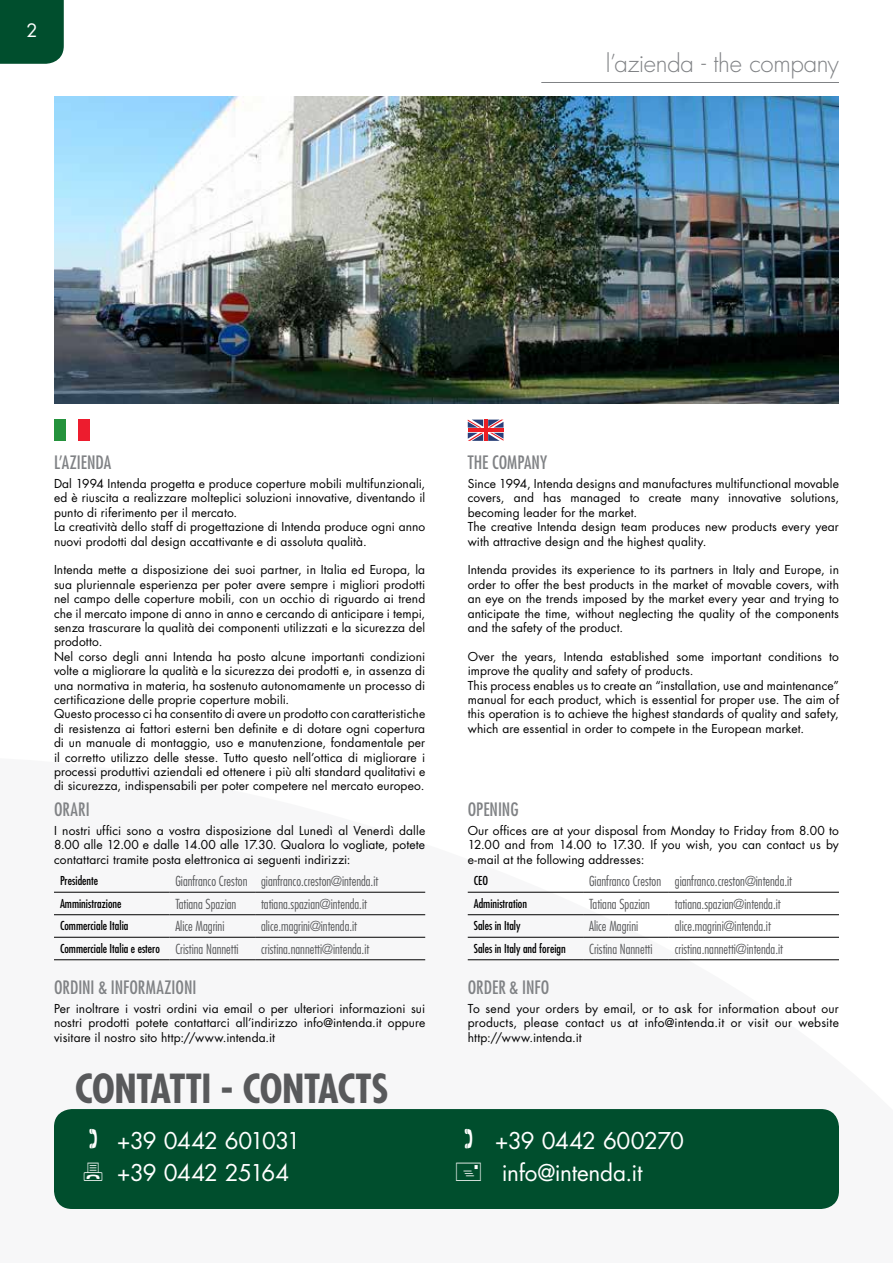
<style>
.page{position:relative;width:893px;height:1263px;background:#fff}
.page>*{position:absolute;margin:0;border:0;box-sizing:border-box;transform-origin:0 0}
.t1{font:700 condensed 39px "Futura LT";letter-spacing:-.01em;color:#58595b}
.t2{font:300 24px "Futura LT";letter-spacing:-.01em;color:#808285}
.t3{font:22.5px "Futura LT";letter-spacing:-.02em;color:#fff}
.t4{font:22.5px "Futura LT";letter-spacing:-.045em;color:#fff}
.t5{font:condensed 18px "Futura LT";letter-spacing:-.005em;color:#808285}
.t6{font:18px "Futura LT";color:#fff}
.t7{font:300 condensed 13.5px "Futura LT";color:#58595b}
.t8{font:12px/14.4px "Futura LT";letter-spacing:.01em;color:#000;text-align:justify}
.t9{font:condensed 12px "Futura LT";color:#000}
.s1{font-weight:300;font-size:13.5px;color:#58595b}
</style>
<div class="page">
<svg style="left:54px;top:891px;width:785px;height:318px"></svg>
<hr style="left:54px;top:892px;width:115px;height:1px;background:#000">
<hr style="left:169px;top:892px;width:86px;height:1px;background:#000">
<hr style="left:255px;top:892px;width:170px;height:1px;background:#000">
<hr style="left:54px;top:914px;width:115px;height:1px;background:#000">
<hr style="left:169px;top:914px;width:86px;height:1px;background:#000">
<hr style="left:255px;top:914px;width:170px;height:1px;background:#000">
<hr style="left:54px;top:937px;width:115px;height:1px;background:#000">
<hr style="left:169px;top:937px;width:86px;height:1px;background:#000">
<hr style="left:255px;top:937px;width:170px;height:1px;background:#000">
<hr style="left:54px;top:959px;width:115px;height:1px;background:#000">
<hr style="left:169px;top:959px;width:86px;height:1px;background:#000">
<hr style="left:255px;top:959px;width:170px;height:1px;background:#000">
<hr style="left:468px;top:892px;width:115px;height:1px;background:#000">
<hr style="left:583px;top:892px;width:86px;height:1px;background:#000">
<hr style="left:669px;top:892px;width:170px;height:1px;background:#000">
<hr style="left:468px;top:914px;width:115px;height:1px;background:#000">
<hr style="left:583px;top:914px;width:86px;height:1px;background:#000">
<hr style="left:669px;top:914px;width:170px;height:1px;background:#000">
<hr style="left:468px;top:937px;width:115px;height:1px;background:#000">
<hr style="left:583px;top:937px;width:86px;height:1px;background:#000">
<hr style="left:669px;top:937px;width:170px;height:1px;background:#000">
<hr style="left:468px;top:959px;width:115px;height:1px;background:#000">
<hr style="left:583px;top:959px;width:86px;height:1px;background:#000">
<hr style="left:669px;top:959px;width:170px;height:1px;background:#000">
<hr style="left:541px;top:82px;width:298px;height:1px;background:#808285">
<div style="left:78px;top:420px;width:12px;height:21px;background:#ed1c2e"></div>
<div style="left:54px;top:420px;width:12px;height:21px;background:#24923c"></div>
<svg style="left:468px;top:420px;width:35px;height:21px"></svg>
<hr style="left:484px;top:420px;width:3px;height:21px;background:#ed1d24">
<hr style="left:468px;top:428px;width:35px;height:4px;background:#ed1d24">
<div style="left:0;top:0;width:64px;height:64px;background:#004e2d"></div>
<div style="left:54px;top:1109px;width:785px;height:100px;background:#004e2d;border-radius:18px"></div>
<img style="left:54px;top:97px;width:785px;height:307px">
<svg style="left:54px;top:1192px;width:17px;height:17px"></svg>
<h3 class="t6" style="left:26px;top:19px;width:13px">2</h3>
<h2 class="t2" style="left:606px;top:49px;width:235px">l’azienda - the company</h2>
<h3 class="t5" style="left:54px;top:452px;width:59px">L’AZIENDA</h3>
<p class="t8" style="left:54px;top:476px;width:373px;text-align:left">Dal 1994 Intenda progetta e produce coperture mobili multifunzionali, ed è riuscita a realizzare molteplici soluzioni innovative, diventando il punto di riferimento per il mercato.<br>La creatività dello staff di progettazione di Intenda produce ogni anno nuovi prodotti dal design accattivante e di assoluta qualità.</p>
<p class="t8" style="left:54px;top:563px;width:373px;text-align:left">Intenda mette a disposizione dei suoi partner, in Italia ed Europa, la sua pluriennale esperienza per poter avere sempre i migliori prodotti nel campo delle coperture mobili, con un occhio di riguardo ai trend che il mercato impone di anno in anno e cercando di anticipare i tempi, senza trascurare la qualità dei componenti utilizzati e la sicurezza del prodotto.<br>Nel corso degli anni Intenda ha posto alcune importanti condizioni volte a migliorare la qualità e la sicurezza dei prodotti e, in assenza di una normativa in materia, ha sostenuto autonomamente un processo di certificazione delle proprie coperture mobili.<br>Questo processo ci ha consentito di avere un prodotto con caratteristiche di resistenza ai fattori esterni ben definite e di dotare ogni copertura di un manuale di montaggio, uso e manutenzione, fondamentale per il corretto utilizzo delle stesse. Tutto questo nell’ottica di migliorare i processi produttivi aziendali ed ottenere i più alti standard qualitativi e di sicurezza, indispensabili per poter competere nel mercato europeo.</p>
<h3 class="t5" style="left:54px;top:799px;width:37px">ORARI</h3>
<p class="t8" style="left:54px;top:823px;width:373px">I nostri uffici sono a vostra disposizione dal Lunedì al Venerdì dalle 8.00 alle 12.00 e dalle 14.00 alle 17.30. Qualora lo vogliate, potete contattarci tramite posta elettronica ai seguenti indirizzi:</p>
<p class="t9" style="left:60px;top:873px;width:40px">Presidente</p>
<p class="t7" style="left:175px;top:873px;width:205px">Gianfranco Creston gianfranco.creston@intenda.it</p>
<p class="t9" style="left:60px;top:896px;width:63px">Amministrazione</p>
<p class="t7" style="left:175px;top:896px;width:63px">Tatiana Spazian</p>
<p class="t7" style="left:261px;top:896px;width:107px">tatiana.spazian@intenda.it</p>
<p class="t9" style="left:60px;top:918px;width:70px">Commerciale Italia</p>
<p class="t7" style="left:175px;top:918px;width:51px">Alice Magrini</p>
<p class="t7" style="left:261px;top:918px;width:97px">alice.magrini@intenda.it</p>
<p class="t9" style="left:60px;top:941px;width:180px">Commerciale Italia e estero <span class="s1">Cristina Nannetti</span></p>
<p class="t7" style="left:261px;top:941px;width:110px">cristina.nannetti@intenda.it</p>
<h3 class="t5" style="left:54px;top:977px;width:144px">ORDINI &amp; INFORMAZIONI</h3>
<p class="t8" style="left:54px;top:1001px;width:373px">Per inoltrare i vostri ordini via email o per ulteriori informazioni sui nostri prodotti potete contattarci all’indirizzo info@intenda.it oppure visitare il nostro sito http://www.intenda.it</p>
<h1 class="t1" style="left:75px;top:1064px;width:315px">CONTATTI - CONTACTS</h1>
<h3 class="t5" style="left:468px;top:452px;width:81px">THE COMPANY</h3>
<p class="t8" style="left:468px;top:476px;width:373px;text-align:left">Since 1994, Intenda designs and manufactures multifunctional movable covers, and has managed to create many innovative solutions, becoming leader for the market.<br>The creative Intenda design team produces new products every year with attractive design and the highest quality.</p>
<p class="t8" style="left:468px;top:563px;width:373px">Intenda provides its experience to its partners in Italy and Europe, in order to offer the best products in the market of movable covers, with an eye on the trends imposed by the market every year and trying to anticipate the time, without neglecting the quality of the components and the safety of the product.</p>
<p class="t8" style="left:468px;top:649px;width:373px;text-align:left">Over the years, Intenda established some important conditions to improve the quality and safety of products.<br>This process enables us to create an “installation, use and maintenance” manual for each product, which is essential for proper use. The aim of this operation is to achieve the highest standards of quality and safety, which are essential in order to compete in the European market.</p>
<h3 class="t5" style="left:468px;top:799px;width:52px">OPENING</h3>
<p class="t8" style="left:468px;top:823px;width:373px">Our offices are at your disposal from Monday to Friday from 8.00 to 12.00 and from 14.00 to 17.30. If you wish, you can contact us by e-mail at the following addresses:</p>
<p class="t9" style="left:474px;top:873px;width:16px">CEO</p>
<p class="t7" style="left:589px;top:873px;width:205px">Gianfranco Creston gianfranco.creston@intenda.it</p>
<p class="t9" style="left:474px;top:896px;width:55px">Administration</p>
<p class="t7" style="left:589px;top:896px;width:63px">Tatiana Spazian</p>
<p class="t7" style="left:675px;top:896px;width:107px">tatiana.spazian@intenda.it</p>
<p class="t9" style="left:474px;top:918px;width:48px">Sales in Italy</p>
<p class="t7" style="left:589px;top:918px;width:51px">Alice Magrini</p>
<p class="t7" style="left:675px;top:918px;width:97px">alice.magrini@intenda.it</p>
<p class="t9" style="left:474px;top:941px;width:94px">Sales in Italy and foreign</p>
<p class="t7" style="left:589px;top:941px;width:65px">Cristina Nannetti</p>
<p class="t7" style="left:675px;top:941px;width:110px">cristina.nannetti@intenda.it</p>
<h3 class="t5" style="left:468px;top:977px;width:83px">ORDER &amp; INFO</h3>
<p class="t8" style="left:468px;top:1001px;width:373px">To send your orders by email, or to ask for information about our products, please contact us at info@intenda.it or visit our website http://www.intenda.it</p>
<h3 class="t4" style="left:117px;top:1126px;width:185px">+39 0442 601031</h3>
<h3 class="t3" style="left:495px;top:1126px;width:190px">+39 0442 600270</h3>
<h3 class="t3" style="left:117px;top:1158px;width:174px">+39 0442 25164</h3>
<h3 class="t3" style="left:502px;top:1158px;width:142px">info@intenda.it</h3>
</div>
